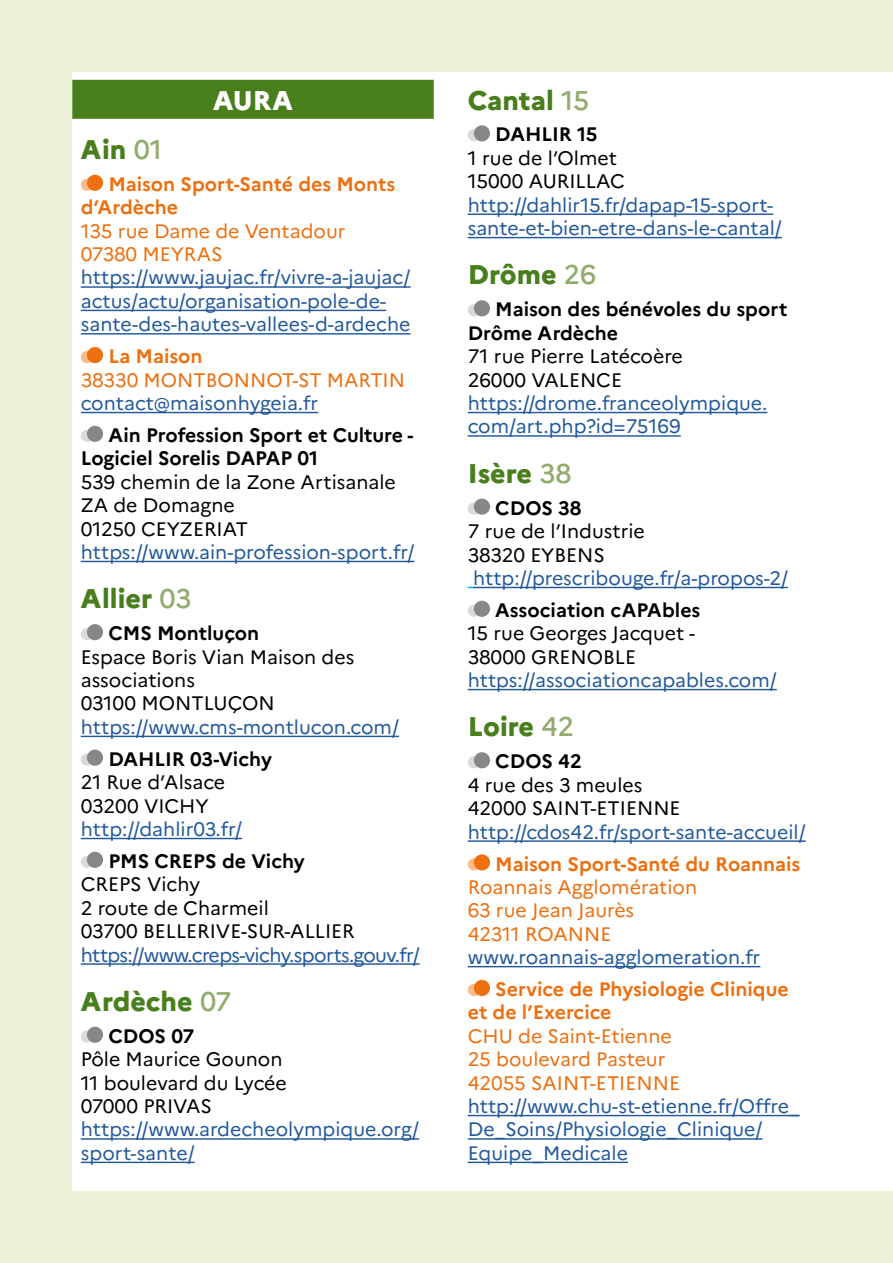
<style>
.page{position:relative;width:893px;height:1263px;background:#edf1d7}
.page>*{position:absolute;margin:0;border:0;box-sizing:border-box;transform-origin:0 0}
.Departement{font:800 27px "Marianne";color:#497e1c}
.Region{font:800 27px "Marianne";color:#fff}
.t1{font:19.5px/23.4px "Marianne";color:#22599b}
.t2{font:19.5px/23.4px "Marianne";color:#000}
.t3{font:700 19.5px/23.4px "Marianne";color:#000}
.t4{font:19.5px "Marianne";color:#ed6f0f}
.t5{font:700 19.5px/23.4px "Marianne";color:#ed6f0f}
.t6{font:19.5px "Marianne";letter-spacing:-.03em;color:#22599b}
.s1{font-weight:500;color:#92ac6e}
.s2{font-weight:400}
</style>
<div class="page">
<div style="left:72px;top:72px;width:821px;height:1119px;background:#fff"></div>
<div style="left:72px;top:80px;width:362px;height:39px;background:#497e1c"></div>
<hr style="left:81px;top:286px;width:330px;height:2px;background:#22599b">
<hr style="left:81px;top:310px;width:305px;height:1px;background:#22599b">
<hr style="left:81px;top:333px;width:329px;height:2px;background:#22599b">
<hr style="left:81px;top:412px;width:237px;height:1px;background:#22599b">
<hr style="left:81px;top:561px;width:333px;height:1px;background:#22599b">
<hr style="left:81px;top:736px;width:318px;height:1px;background:#22599b">
<hr style="left:81px;top:838px;width:161px;height:1px;background:#22599b">
<hr style="left:81px;top:963px;width:339px;height:2px;background:#22599b">
<hr style="left:81px;top:1138px;width:338px;height:2px;background:#22599b">
<hr style="left:81px;top:1162px;width:114px;height:1px;background:#22599b">
<div style="left:81px;top:179px;width:12px;height:12px;background:#f9bc8b;border-radius:50%"></div>
<div style="left:87px;top:175px;width:16px;height:16px;background:#ed6f0f;border-radius:50%"></div>
<div style="left:81px;top:351px;width:12px;height:12px;background:#f9bc8b;border-radius:50%"></div>
<div style="left:87px;top:347px;width:16px;height:16px;background:#ed6f0f;border-radius:50%"></div>
<div style="left:81px;top:430px;width:12px;height:12px;background:#d9dada;border-radius:50%"></div>
<div style="left:87px;top:426px;width:16px;height:16px;background:#868786;border-radius:50%"></div>
<div style="left:81px;top:628px;width:12px;height:12px;background:#d9dada;border-radius:50%"></div>
<div style="left:87px;top:624px;width:16px;height:16px;background:#868786;border-radius:50%"></div>
<div style="left:81px;top:753px;width:12px;height:13px;background:#d9dada;border-radius:50%"></div>
<div style="left:87px;top:750px;width:16px;height:16px;background:#868786;border-radius:50%"></div>
<div style="left:81px;top:856px;width:12px;height:12px;background:#d9dada;border-radius:50%"></div>
<div style="left:87px;top:852px;width:16px;height:16px;background:#868786;border-radius:50%"></div>
<div style="left:81px;top:1030px;width:12px;height:13px;background:#d9dada;border-radius:50%"></div>
<div style="left:87px;top:1027px;width:16px;height:16px;background:#868786;border-radius:50%"></div>
<hr style="left:468px;top:213px;width:305px;height:2px;background:#22599b">
<hr style="left:468px;top:237px;width:314px;height:1px;background:#22599b">
<hr style="left:468px;top:412px;width:299px;height:1px;background:#22599b">
<hr style="left:468px;top:435px;width:213px;height:2px;background:#22599b">
<hr style="left:473px;top:587px;width:315px;height:1px;background:#22599b">
<hr style="left:468px;top:689px;width:309px;height:1px;background:#22599b">
<hr style="left:468px;top:840px;width:338px;height:2px;background:#22599b">
<hr style="left:468px;top:966px;width:292px;height:1px;background:#22599b">
<hr style="left:468px;top:1115px;width:332px;height:1px;background:#22599b">
<hr style="left:468px;top:1138px;width:294px;height:2px;background:#22599b">
<hr style="left:468px;top:1162px;width:160px;height:1px;background:#22599b">
<div style="left:468px;top:129px;width:12px;height:12px;background:#d9dada;border-radius:50%"></div>
<div style="left:474px;top:125px;width:16px;height:16px;background:#868786;border-radius:50%"></div>
<div style="left:468px;top:304px;width:12px;height:12px;background:#d9dada;border-radius:50%"></div>
<div style="left:474px;top:300px;width:16px;height:16px;background:#868786;border-radius:50%"></div>
<div style="left:468px;top:502px;width:12px;height:13px;background:#d9dada;border-radius:50%"></div>
<div style="left:474px;top:499px;width:16px;height:16px;background:#868786;border-radius:50%"></div>
<div style="left:468px;top:605px;width:12px;height:12px;background:#d9dada;border-radius:50%"></div>
<div style="left:474px;top:601px;width:16px;height:16px;background:#868786;border-radius:50%"></div>
<div style="left:468px;top:756px;width:12px;height:12px;background:#d9dada;border-radius:50%"></div>
<div style="left:474px;top:752px;width:16px;height:16px;background:#868786;border-radius:50%"></div>
<div style="left:468px;top:858px;width:12px;height:12px;background:#f9bc8b;border-radius:50%"></div>
<div style="left:474px;top:854px;width:16px;height:16px;background:#ed6f0f;border-radius:50%"></div>
<div style="left:468px;top:984px;width:12px;height:12px;background:#f9bc8b;border-radius:50%"></div>
<div style="left:474px;top:980px;width:16px;height:16px;background:#ed6f0f;border-radius:50%"></div>
<p class="Region" style="left:213px;top:83px;width:81px">AURA</p>
<p class="Departement" style="left:81px;top:133px;width:83px">Ain <span class="s1">01</span></p>
<p class="t5" style="left:81px;top:172px;width:316px;text-indent:28px">Maison Sport-Santé des Monts d’Ardèche</p>
<p class="t4" style="left:81px;top:219px;width:266px">135 rue Dame de Ventadour</p>
<p class="t4" style="left:81px;top:242px;width:143px">07380 MEYRAS</p>
<p class="t1" style="left:81px;top:266px;width:331px">https://www.jaujac.fr/vivre-a-jaujac/ actus/actu/organisation-pole-de&shy;sante-des-hautes-vallees-d-ardeche</p>
<p class="t5" style="left:108px;top:344px;width:96px">La Maison</p>
<p class="t4" style="left:81px;top:368px;width:326px">38330 MONTBONNOT-ST MARTIN</p>
<p class="t1" style="left:81px;top:391px;width:239px">contact@maisonhygeia.fr</p>
<p class="t3" style="left:81px;top:423px;width:334px;text-indent:28px">Ain Profession Sport et Culture -<br>Logiciel Sorelis DAPAP 01</p>
<p class="t2" style="left:81px;top:470px;width:317px">539 chemin de la Zone Artisanale</p>
<p class="t2" style="left:81px;top:493px;width:155px">ZA de Domagne</p>
<p class="t2" style="left:81px;top:517px;width:169px">01250 CEYZERIAT</p>
<p class="t1" style="left:81px;top:540px;width:335px">https://www.ain-profession-sport.fr/</p>
<p class="Departement" style="left:81px;top:582px;width:112px">Allier <span class="s1">03</span></p>
<p class="t3" style="left:108px;top:622px;width:152px">CMS Montluçon</p>
<p class="t2" style="left:81px;top:645px;width:275px">Espace Boris Vian Maison des associations</p>
<p class="t2" style="left:81px;top:692px;width:196px">03100 MONTLUÇON</p>
<p class="t1" style="left:81px;top:715px;width:320px">https://www.cms-montlucon.com/</p>
<p class="t3" style="left:108px;top:747px;width:165px">DAHLIR 03-Vichy</p>
<p class="t2" style="left:81px;top:770px;width:146px">21 Rue d’Alsace</p>
<p class="t2" style="left:81px;top:794px;width:129px">03200 VICHY</p>
<p class="t1" style="left:81px;top:817px;width:163px">http://dahlir03.fr/</p>
<p class="t3" style="left:108px;top:849px;width:198px">PMS CREPS de Vichy</p>
<p class="t2" style="left:81px;top:873px;width:121px">CREPS Vichy</p>
<p class="t2" style="left:81px;top:896px;width:190px">2 route de Charmeil</p>
<p class="t2" style="left:81px;top:919px;width:275px">03700 BELLERIVE-SUR-ALLIER</p>
<p class="t6" style="left:81px;top:943px;width:340px">https://www.creps-vichy.sports.gouv.fr/</p>
<p class="Departement" style="left:81px;top:985px;width:152px">Ardèche <span class="s1">07</span></p>
<p class="t3" style="left:108px;top:1024px;width:87px">CDOS 07</p>
<p class="t2" style="left:81px;top:1047px;width:203px">Pôle Maurice Gounon</p>
<p class="t2" style="left:81px;top:1071px;width:208px">11 boulevard du Lycée</p>
<p class="t2" style="left:81px;top:1094px;width:133px">07000 PRIVAS</p>
<p class="t1" style="left:81px;top:1118px;width:340px">https://www.ardecheolympique.org/ sport-sante/</p>
<p class="Departement" style="left:468px;top:83px;width:123px">Cantal <span class="s1">15</span></p>
<p class="t3" style="left:495px;top:123px;width:104px">DAHLIR 15</p>
<p class="t2" style="left:468px;top:146px;width:151px">1 rue de l’Olmet</p>
<p class="t2" style="left:468px;top:170px;width:159px">15000 AURILLAC</p>
<p class="t1" style="left:468px;top:193px;width:316px">http://dahlir15.fr/dapap-15-sport&shy;sante-et-bien-etre-dans-le-cantal/</p>
<p class="Departement" style="left:468px;top:258px;width:130px">Drôme <span class="s1">26</span></p>
<p class="t3" style="left:468px;top:298px;width:321px;text-indent:28px">Maison des bénévoles du sport<br>Drôme Ardèche</p>
<p class="t2" style="left:468px;top:344px;width:217px">71 rue Pierre Latécoère</p>
<p class="t2" style="left:468px;top:368px;width:156px">26000 VALENCE</p>
<p class="t1" style="left:468px;top:391px;width:301px">https://drome.franceolympique. com/art.php?id=75169</p>
<p class="Departement" style="left:468px;top:457px;width:105px">Isère <span class="s1">38</span></p>
<p class="t3" style="left:495px;top:496px;width:88px">CDOS 38</p>
<p class="t2" style="left:468px;top:519px;width:179px">7 rue de l’Industrie</p>
<p class="t2" style="left:468px;top:543px;width:139px">38320 EYBENS</p>
<p class="t1" style="left:473px;top:566px;width:316px">http://prescribouge.fr/a-propos-2/</p>
<p class="t3" style="left:495px;top:598px;width:207px">Association cAPAbles</p>
<p class="t2" style="left:468px;top:621px;width:229px">15 rue Georges Jacquet -</p>
<p class="t2" style="left:468px;top:645px;width:170px">38000 GRENOBLE</p>
<p class="t1" style="left:468px;top:668px;width:311px">https://associationcapables.com/</p>
<p class="Departement" style="left:468px;top:710px;width:108px">Loire <span class="s1">42</span></p>
<p class="t3" style="left:495px;top:750px;width:88px">CDOS 42</p>
<p class="t2" style="left:468px;top:773px;width:176px">4 rue des 3 meules</p>
<p class="t2" style="left:468px;top:796px;width:214px">42000 SAINT-ETIENNE</p>
<p class="t1" style="left:468px;top:820px;width:339px">http://cdos42.fr/sport-sante-accueil/</p>
<p class="t5" style="left:468px;top:852px;width:334px;text-indent:28px">Maison Sport-Santé du Roannais<br><span class="s2">Roannais Agglomération</span></p>
<p class="t4" style="left:468px;top:898px;width:168px">63 rue Jean Jaurès</p>
<p class="t4" style="left:468px;top:922px;width:145px">42311 ROANNE</p>
<p class="t1" style="left:468px;top:945px;width:294px">www.roannais-agglomeration.fr</p>
<p class="t5" style="left:468px;top:977px;width:322px;text-indent:28px">Service de Physiologie Clinique et de l’Exercice</p>
<p class="t4" style="left:468px;top:1024px;width:206px">CHU de Saint-Etienne</p>
<p class="t4" style="left:468px;top:1047px;width:199px">25 boulevard Pasteur</p>
<p class="t4" style="left:468px;top:1071px;width:214px">42055 SAINT-ETIENNE</p>
<p class="t1" style="left:468px;top:1094px;width:333px">http://www.chu-st-etienne.fr/Offre_<br>De_Soins/Physiologie_Clinique/<br>Equipe_Medicale</p>
</div>
